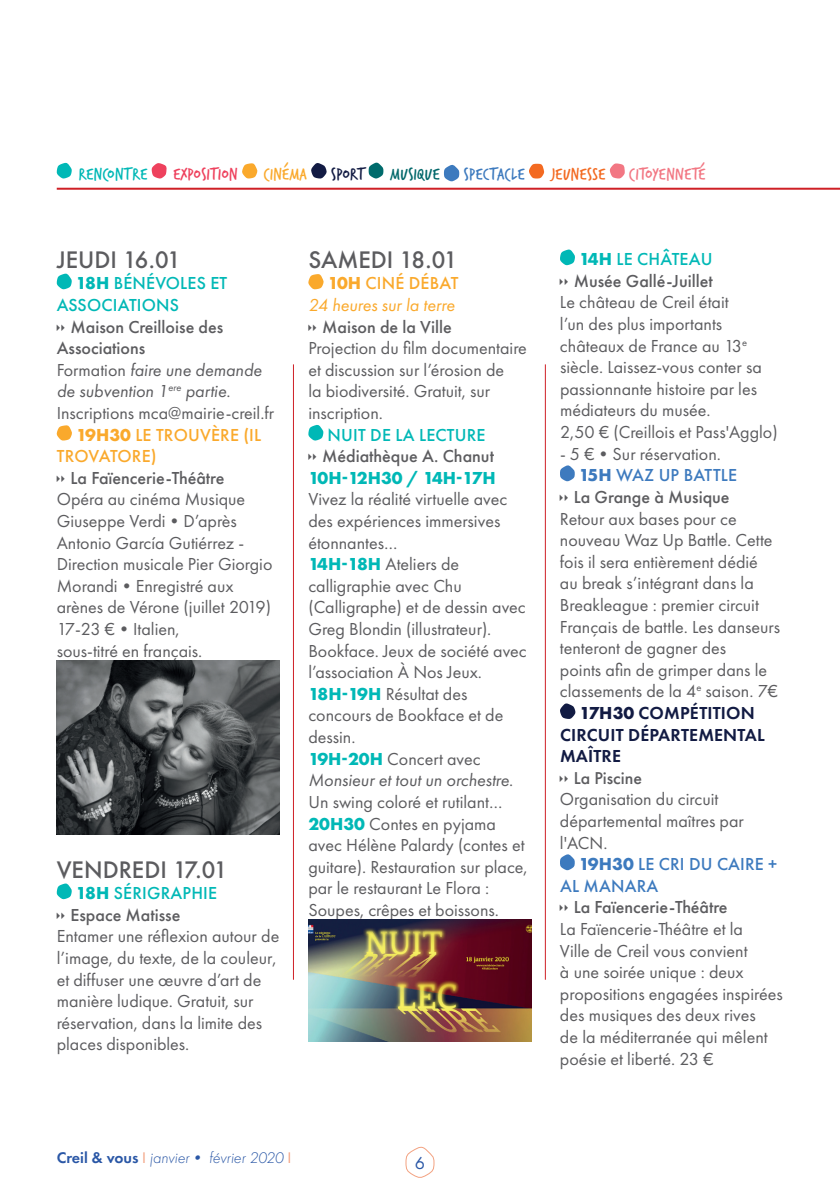
<style>
.page{position:relative;width:840px;height:1191px;background:#fff}
.page>*{position:absolute;margin:0;border:0;box-sizing:border-box;transform-origin:0 0}
.t1{font:500 22px "Futura";color:#5c5c5f}
.t2{font:18px/21.6px "Futura PT";color:#5c5c5f}
.t3{font:500 18px/21.6px "Futura PT";color:#5c5c5f}
.t4{font:italic 18px "Futura PT";color:#5c5c5f}
.t5{font:600 18px "Futura PT";letter-spacing:.01em;color:#121b43}
.t6{font:500 18px/21.6px "Futura PT";letter-spacing:.01em;color:#00b8b6}
.t7{font:italic 18px/21.6px "Futura PT";color:#faa92c;text-align:right}
.t8{font:500 18px "Futura PT";letter-spacing:.01em;color:#faa92c}
.t9{font:500 18px/21.6px "Futura PT";letter-spacing:.01em;color:#3d7abe}
.t10{font:700 18px "Futura PT";color:#00b8b6}
.t11{font:18px "Verveine";color:#f27783}
.t12{font:18px "Verveine";color:#ee415d}
.t13{font:18px "Verveine";letter-spacing:-.015em;color:#00b8b6}
.t14{font:18px "Verveine";color:#3d7abe}
.t15{font:18px "Verveine";color:#f36a21}
.t16{font:18px "Verveine";color:#03686b}
.t17{font:18px "Verveine";color:#faa92c}
.t18{font:18px "Verveine";letter-spacing:-.005em;color:#121b43}
.t19{font:18px "Futura PT";color:#2a57a6}
.t20{font:500 17.8px "Futura PT";color:#5c5c5f}
.t21{font:italic 300 16px "Futura PT";color:#2a57a6}
.s1{font-weight:700}
.s2{font-style:normal}
.s3{font-weight:700;color:#00b8b6}
.s4{color:#00b8b6}
.s5{font-weight:700;font-style:normal}
.s6{font-weight:500;font-style:normal}
.s7{font-style:italic}
.s8{font-weight:600;font-style:normal}
.s9{font-weight:400;font-style:normal;color:#f3a281}
.s10{font-weight:700;color:#3d7abe}
.s11{font-weight:500;color:#3d7abe}
.s12{font-weight:500}
</style>
<div class="page">
<svg style="left:405px;top:1146px;width:29px;height:32px"></svg>
<svg style="left:56px;top:273px;width:16px;height:17px"></svg>
<svg style="left:56px;top:425px;width:16px;height:16px"></svg>
<img style="left:57px;top:660px;width:223px;height:174px">
<svg style="left:56px;top:883px;width:16px;height:16px"></svg>
<svg style="left:308px;top:274px;width:16px;height:16px"></svg>
<svg style="left:308px;top:425px;width:15px;height:16px"></svg>
<img style="left:308px;top:919px;width:223px;height:122px">
<svg style="left:560px;top:249px;width:15px;height:17px"></svg>
<svg style="left:560px;top:465px;width:14px;height:17px"></svg>
<svg style="left:560px;top:703px;width:15px;height:16px"></svg>
<svg style="left:560px;top:854px;width:14px;height:16px"></svg>
<hr style="left:293px;top:364px;width:1px;height:615px;background:#cf2026">
<hr style="left:544px;top:364px;width:1px;height:615px;background:#cf2026">
<svg style="left:56px;top:162px;width:16px;height:17px"></svg>
<svg style="left:151px;top:163px;width:16px;height:16px"></svg>
<svg style="left:242px;top:163px;width:16px;height:16px"></svg>
<svg style="left:311px;top:163px;width:16px;height:16px"></svg>
<svg style="left:368px;top:162px;width:15px;height:17px"></svg>
<svg style="left:444px;top:164px;width:15px;height:18px"></svg>
<svg style="left:529px;top:164px;width:15px;height:14px"></svg>
<svg style="left:609px;top:163px;width:16px;height:16px"></svg>
<hr style="left:57px;top:188px;width:782px;height:2px;background:#cf2026">
<p class="t13" style="left:78px;top:161px;width:71px">RENCONTRE</p>
<p class="t12" style="left:173px;top:161px;width:66px">EXPOSITION</p>
<p class="t17" style="left:263px;top:161px;width:45px">CINÉMA</p>
<p class="t18" style="left:330px;top:161px;width:37px">SPORT</p>
<p class="t16" style="left:390px;top:161px;width:51px">MUSIQUE</p>
<p class="t14" style="left:463px;top:161px;width:63px">SPECTACLE</p>
<p class="t15" style="left:550px;top:161px;width:56px">JEUNESSE</p>
<p class="t11" style="left:628px;top:161px;width:78px">CITOYENNETÉ</p>
<p class="t1" style="left:57px;top:244px;width:125px">JEUDI 16.01</p>
<p class="t6" style="left:57px;top:272px;width:172px;text-indent:19px"><span class="s1">18H</span> BÉNÉVOLES ET<br>ASSOCIATIONS</p>
<p class="t3" style="left:70px;top:316px;width:154px">Maison Creilloise des</p>
<p class="t3" style="left:57px;top:337px;width:90px">Associations</p>
<p class="t4" style="left:57px;top:359px;width:207px"><span class="s2">Formation</span> faire une demande</p>
<p class="t4" style="left:57px;top:381px;width:175px">de subvention 1<sup>ere</sup> partie<span class="s2">.</span></p>
<p class="t2" style="left:57px;top:402px;width:219px">Inscriptions mca@mairie-creil.fr</p>
<p class="t8" style="left:76px;top:424px;width:186px"><span class="s1">19H30</span> LE TROUVÈRE (IL</p>
<p class="t8" style="left:57px;top:445px;width:101px">TROVATORE)</p>
<p class="t3" style="left:70px;top:467px;width:155px">La Faïencerie-Théâtre</p>
<p class="t2" style="left:57px;top:488px;width:217px">Opéra au cinéma Musique<br>Giuseppe Verdi•D’après<br>Antonio García Gutiérrez -<br>Direction musicale Pier Giorgio<br>Morandi•Enregistré aux arènes de Vérone (juillet 2019)<br>17-23 €•Italien,<br>sous-titré en français.</p>
<p class="t1" style="left:57px;top:854px;width:172px">VENDREDI 17.01</p>
<p class="t3" style="left:70px;top:882px;width:148px;text-indent:5px"><span class="s3">18H</span> <span class="s4">SÉRIGRAPHIE<br></span>Espace Matisse</p>
<p class="t2" style="left:57px;top:925px;width:224px">Entamer une réflexion autour de l’image, du texte, de la couleur, et diffuser une œuvre d’art de manière ludique. Gratuit, sur réservation, dans la limite des places disponibles.</p>
<p class="t1" style="left:308px;top:244px;width:150px">SAMEDI 18.01</p>
<p class="t7" style="left:308px;top:272px;width:151px"><span class="s5">10H</span> <span class="s6">CINÉ DÉBAT<br></span>24 heures sur la terre</p>
<p class="t3" style="left:322px;top:316px;width:131px">Maison de la Ville</p>
<p class="t2" style="left:308px;top:337px;width:220px">Projection du film documentaire et discussion sur l’érosion de<br>la biodiversité. Gratuit, sur inscription.</p>
<p class="t6" style="left:327px;top:424px;width:159px">NUIT DE LA LECTURE</p>
<p class="t3" style="left:322px;top:445px;width:173px">Médiathèque A. Chanut</p>
<p class="t10" style="left:308px;top:466px;width:189px">10H-12H30 / 14H-17H</p>
<p class="t2" style="left:308px;top:488px;width:221px">Vivez la réalité virtuelle avec des expériences immersives étonnantes…<br><span class="s3">14H-18H</span> Ateliers de calligraphie avec Chu (Calligraphe) et de dessin avec<br>Greg Blondin (illustrateur).<br>Bookface. Jeux de société avec l’association À Nos Jeux.<br><span class="s3">18H-19H</span> Résultat des concours de Bookface et de dessin.<br><span class="s3">19H-20H</span> Concert avec<br><span class="s7">Monsieur et tout un orchestre</span>.<br>Un swing coloré et rutilant…<br><span class="s3">20H30</span> Contes en pyjama avec Hélène Palardy (contes et guitare). Restauration sur place, par le restaurant Le Flora :<br>Soupes, crêpes et boissons.</p>
<p class="t21" style="left:57px;top:1149px;width:236px"><span class="s8">Creil &amp; vous</span> <span class="s9">I</span> janvier• février 2020 <span class="s9">I</span></p>
<p class="t19" style="left:414px;top:1152px;width:12px">6</p>
<p class="t3" style="left:573px;top:248px;width:141px;text-align:center"><span class="s3">14H</span> <span class="s4">LE CHÂTEAU<br></span>Musée Gallé-Juillet</p>
<p class="t2" style="left:559px;top:291px;width:219px">Le château de Creil était<br>l’un des plus importants châteaux de France au 13<sup>e </sup>siècle. Laissez-vous conter sa passionnante histoire par les médiateurs du musée.<br>2,50 € (Creillois et Pass'Agglo)</p>
<p class="t2" style="left:573px;top:443px;width:165px;text-indent:-14px">- 5 €•Sur réservation.<br><span class="s10">15H</span> <span class="s11">WAZ UP BATTLE<br></span><span class="s12">La Grange à Musique</span></p>
<p class="t2" style="left:559px;top:507px;width:178px">Retour aux bases pour ce</p>
<p class="t2" style="left:559px;top:529px;width:214px">nouveau Waz Up Battle. Cette</p>
<p class="t2" style="left:559px;top:551px;width:199px">fois il sera entièrement dédié</p>
<p class="t2" style="left:559px;top:572px;width:195px">au break s’intégrant dans la</p>
<p class="t2" style="left:559px;top:594px;width:200px">Breakleague : premier circuit</p>
<p class="t2" style="left:559px;top:615px;width:221px">Français de battle. Les danseurs</p>
<p class="t2" style="left:559px;top:637px;width:168px">tenteront de gagner des</p>
<p class="t2" style="left:559px;top:659px;width:209px">points afin de grimper dans le</p>
<p class="t2" style="left:559px;top:680px;width:219px">classements de la 4<sup>e</sup> saison. 7€</p>
<p class="t5" style="left:579px;top:701px;width:177px"><span class="s1">17H30</span> COMPÉTITION</p>
<p class="t5" style="left:559px;top:723px;width:206px">CIRCUIT DÉPARTEMENTAL</p>
<p class="t5" style="left:559px;top:745px;width:62px">MAÎTRE</p>
<p class="t20" style="left:573px;top:767px;width:70px">La Piscine</p>
<p class="t2" style="left:559px;top:788px;width:185px">Organisation du circuit départemental maîtres par l'ACN.</p>
<p class="t9" style="left:559px;top:853px;width:218px;text-indent:19px"><span class="s1">19H30</span> LE CRI DU CAIRE +<br>AL MANARA</p>
<p class="t3" style="left:573px;top:896px;width:155px">La Faïencerie-Théâtre</p>
<p class="t2" style="left:559px;top:918px;width:224px">La Faïencerie-Théâtre et la<br>Ville de Creil vous convient<br>à une soirée unique : deux propositions engagées inspirées des musiques des deux rives<br>de la méditerranée qui mêlent poésie et liberté. 23 €</p>
</div>
